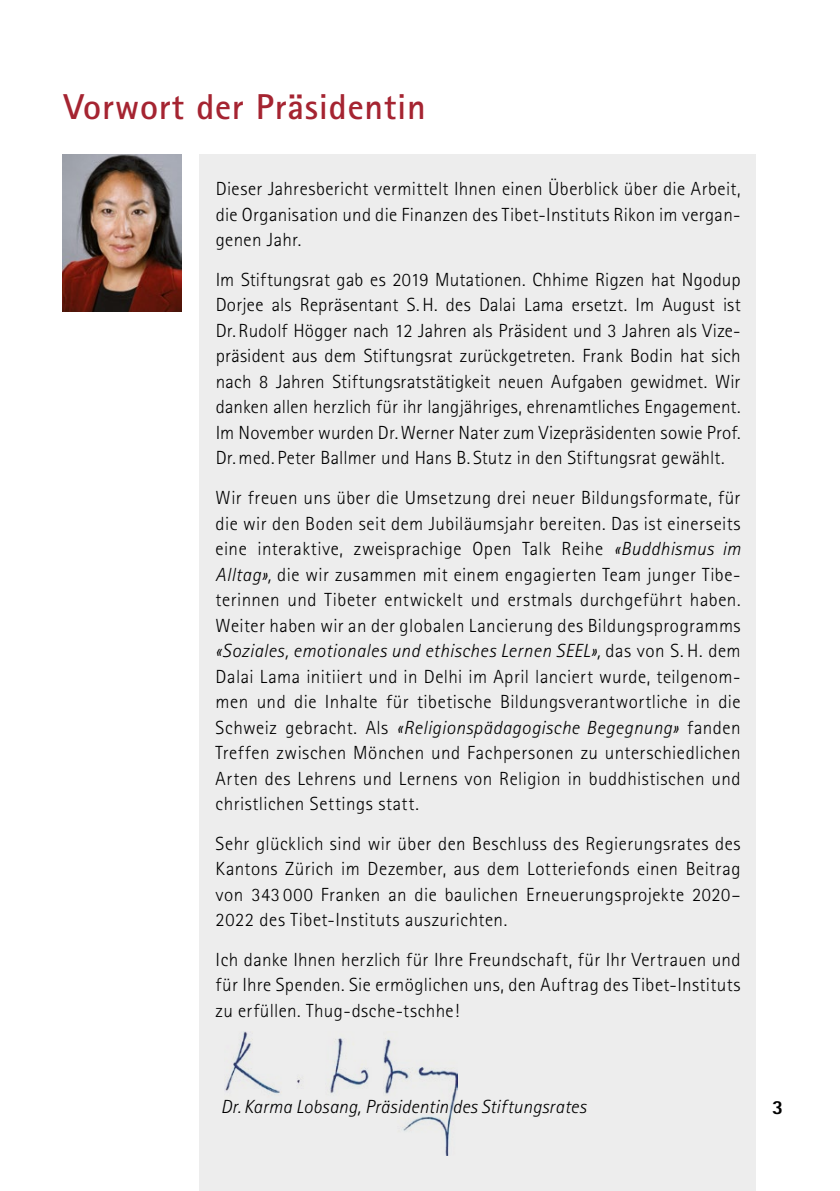
<style>
.page{position:relative;width:840px;height:1191px;background:#fff}
.page>*{position:absolute;margin:0;border:0;box-sizing:border-box;transform-origin:0 0}
.t1{font:700 36px "Rotis Sans Serif";letter-spacing:.02em;color:#a52431}
.t2{font:800 20px "Rotis Sans Serif";color:#000}
.t3{font:300 19px/25.4px "Rotis Sans Serif";letter-spacing:.02em;color:#000;text-align:justify}
.t4{font:italic 300 19px "Rotis Sans Serif";letter-spacing:.01em;color:#000}
.s1{font-style:italic}
</style>
<div class="page">
<div style="left:199px;top:154px;width:555px;height:1037px;background:#ededed"></div>
<img style="left:62px;top:154px;width:119px;height:158px">
<img style="left:225px;top:1031px;width:232px;height:124px">
<h1 class="t1" style="left:64px;top:84px;width:363px">Vorwort der Präsidentin</h1>
<p class="t3" style="left:215px;top:176px;width:526px">Dieser Jahresbericht vermittelt Ihnen einen Überblick über die Arbeit, die Organisation und die Finanzen des Tibet-Instituts Rikon im vergan&shy;genen Jahr.</p>
<p class="t3" style="left:215px;top:267px;width:526px">Im Stiftungsrat gab es 2019 Mutationen. Chhime Rigzen hat Ngodup Dorjee als Repräsentant S.H. des Dalai Lama ersetzt. Im August ist Dr. Rudolf Högger nach 12 Jahren als Präsident und 3 Jahren als Vize&shy;präsident aus dem Stiftungsrat zurückgetreten. Frank Bodin hat sich nach 8 Jahren Stiftungsratstätigkeit neuen Aufgaben gewidmet. Wir danken allen herzlich für ihr langjähriges, ehrenamtliches Engagement.<br>Im November wurden Dr.Werner Nater zum Vizepräsidenten sowie Prof.<br>Dr.med. Peter Ballmer und Hans B. Stutz in den Stiftungsrat gewählt.</p>
<p class="t3" style="left:215px;top:485px;width:526px">Wir freuen uns über die Umsetzung drei neuer Bildungsformate, für die wir den Boden seit dem Jubiläumsjahr bereiten. Das ist einerseits eine interaktive, zweisprachige Open Talk Reihe <span class="s1">«Buddhismus im Alltag»,</span> die wir zusammen mit einem engagierten Team junger Tibe&shy;terinnen und Tibeter entwickelt und erstmals durchgeführt haben.<br>Weiter haben wir an der globalen Lancierung des Bildungsprogramms <span class="s1">«Soziales, emotionales und ethisches Lernen SEEL»,</span> das von S. H. dem Dalai Lama initiiert und in Delhi im April lanciert wurde, teilgenom&shy;men und die Inhalte für tibetische Bildungsverantwortliche in die Schweiz gebracht. Als <span class="s1">«Religionspädagogische Begegnung»</span> fanden Treffen zwischen Mönchen und Fachpersonen zu unterschiedlichen Arten des Lehrens und Lernens von Religion in buddhistischen und christlichen Settings statt.</p>
<p class="t3" style="left:215px;top:830px;width:526px">Sehr glücklich sind wir über den Beschluss des Regierungsrates des Kantons Zürich im Dezember, aus dem Lotteriefonds einen Beitrag von 343 000 Franken an die baulichen Erneuerungsprojekte 2020– 2022 des Tibet-Instituts auszurichten.</p>
<p class="t3" style="left:215px;top:947px;width:526px">Ich danke Ihnen herzlich für Ihre Freundschaft, für Ihr Vertrauen und für Ihre Spenden. Sie ermöglichen uns, den Auftrag des Tibet-Instituts zu erfüllen. Thug-dsche-tschhe!</p>
<p class="t4" style="left:220px;top:1095px;width:367px">Dr. Karma Lobsang, Präsidentin des Stiftungsrates</p>
<p class="t2" style="left:771px;top:1095px;width:13px">3</p>
</div>
